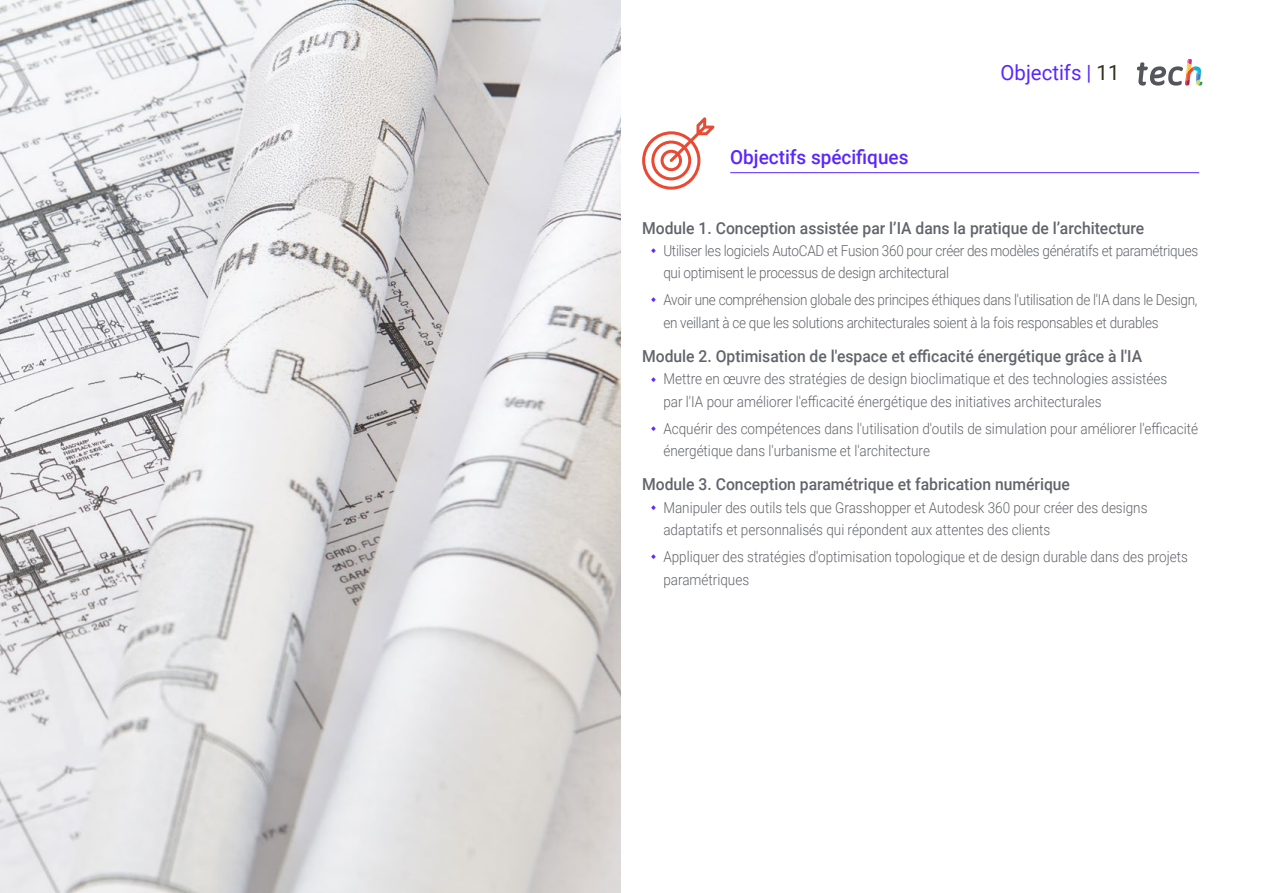
<style>
.page{position:relative;width:1263px;height:893px;background:#fff}
.page>*{position:absolute;margin:0;border:0;box-sizing:border-box;transform-origin:0 0}
.t1{font:21px "Roboto";color:#5927ff}
.t2{font:500 19.5px "Roboto";color:#5927ff}
.t3{font:500 16.5px "Roboto";color:#61646a;scale:.95 1}
.t4{font:300 15px/22.5px "Roboto";color:#61646a;scale:.9 1}
.t5{font:300 15px/22.5px "Roboto";letter-spacing:-.02em;color:#61646a;scale:.9 1}
.s1{color:#312e20}
</style>
<div class="page">
<hr style="left:730px;top:172px;width:469px;height:1px;background:#5927ff">
<svg style="left:642px;top:117px;width:72px;height:73px"></svg>
<img style="left:0;top:0;width:621px;height:893px">
<svg style="left:1137px;top:59px;width:65px;height:27px"></svg>
<h2 class="t2" style="left:730px;top:144px;width:180px">Objectifs spécifiques</h2>
<h1 class="t1" style="left:1000px;top:57px;width:120px">Objectifs | <span class="s1">11</span></h1>
<p class="t3" style="left:642px;top:216px;width:530px">Module 1. Conception assistée par l’IA dans la pratique de l’architecture</p>
<p class="t5" style="left:663px;top:239px;width:596px">Utiliser les logiciels AutoCAD et Fusion 360 pour créer des modèles génératifs et paramétriques qui optimisent le processus de design architectural</p>
<p class="t5" style="left:663px;top:288px;width:595px">Avoir une compréhension globale des principes éthiques dans l'utilisation de l'IA dans le Design, en veillant à ce que les solutions architecturales soient à la fois responsables et durables</p>
<p class="t3" style="left:642px;top:345px;width:528px">Module 2. Optimisation de l'espace et efficacité énergétique grâce à l'IA</p>
<p class="t4" style="left:663px;top:367px;width:561px">Mettre en œuvre des stratégies de design bioclimatique et des technologies assistées par l'IA pour améliorer l'efficacité énergétique des initiatives architecturales</p>
<p class="t4" style="left:663px;top:416px;width:596px">Acquérir des compétences dans l'utilisation d'outils de simulation pour améliorer l'efficacité énergétique dans l'urbanisme et l'architecture</p>
<p class="t3" style="left:642px;top:473px;width:452px">Module 3. Conception paramétrique et fabrication numérique</p>
<p class="t4" style="left:663px;top:496px;width:539px">Manipuler des outils tels que Grasshopper et Autodesk 360 pour créer des designs adaptatifs et personnalisés qui répondent aux attentes des clients</p>
<p class="t4" style="left:663px;top:545px;width:584px">Appliquer des stratégies d'optimisation topologique et de design durable dans des projets paramétriques</p>
</div>
